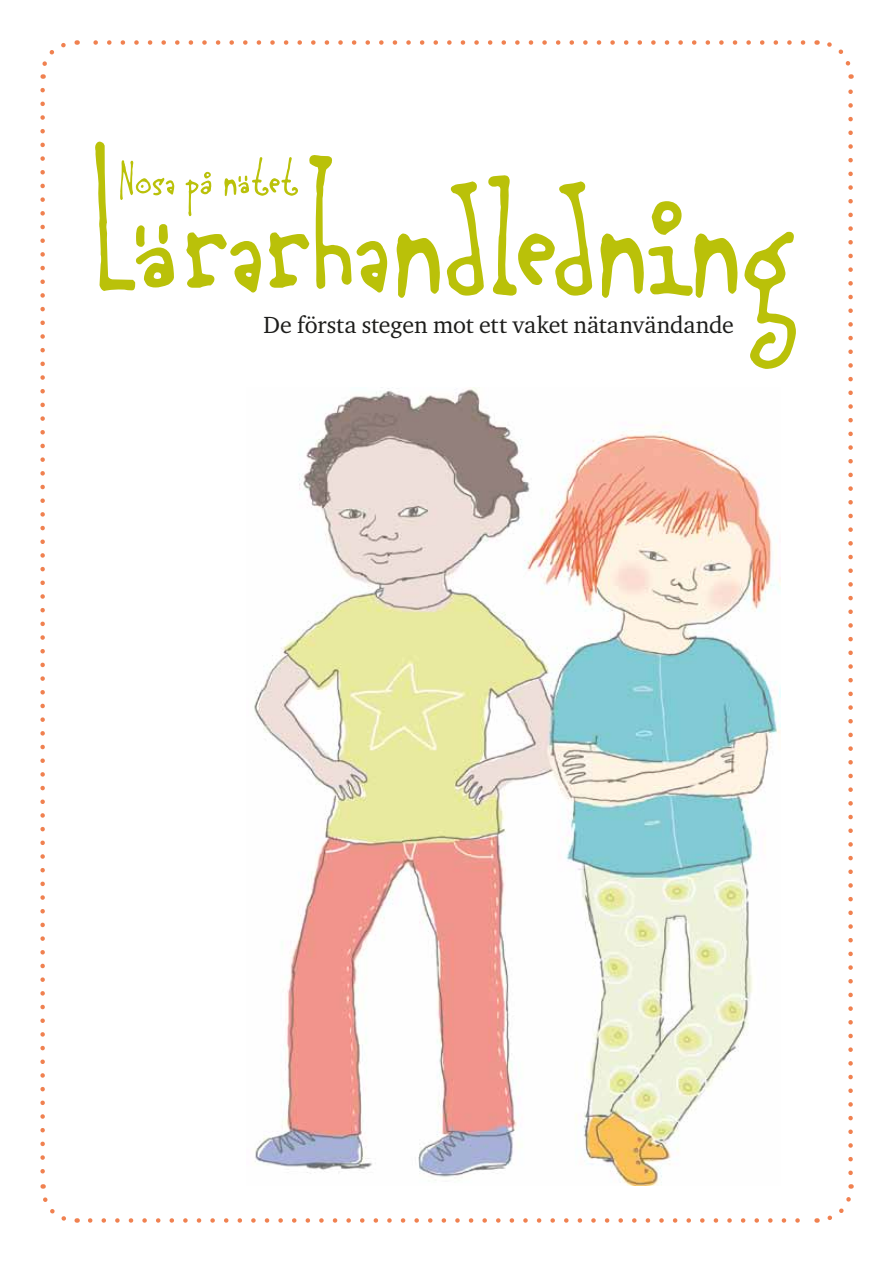
<style>
.page{position:relative;width:893px;height:1263px;background:#fff}
.page>*{position:absolute;margin:0;border:0;box-sizing:border-box;transform-origin:0 0}
.t1{font:232.5px "Another Hand Font";letter-spacing:-.015em;color:#bac109}
.t2{font:64.5px "Another Hand Font";letter-spacing:-.01em;color:#bac109}
.t3{font:24px "Charter ITC";letter-spacing:-.005em;color:#1d1d1b}
</style>
<div class="page">
<img style="left:254px;top:387px;width:526px;height:798px">
<svg style="left:90px;top:1218px;width:710px;height:5px"></svg>
<svg style="left:40px;top:43px;width:26px;height:36px"></svg>
<svg style="left:40px;top:90px;width:38px;height:1133px"></svg>
<svg style="left:827px;top:1184px;width:27px;height:36px"></svg>
<svg style="left:817px;top:40px;width:37px;height:1133px"></svg>
<svg style="left:77px;top:40px;width:726px;height:5px"></svg>
<h1 class="t1" style="left:93px;top:94px;width:708px">Lärarhandledning</h1>
<h2 class="t2" style="left:120px;top:140px;width:181px">Nosapå nätet</h2>
<p class="t3" style="left:263px;top:310px;width:472px">De första stegen mot ett vaket nätanvändande</p>
</div>
